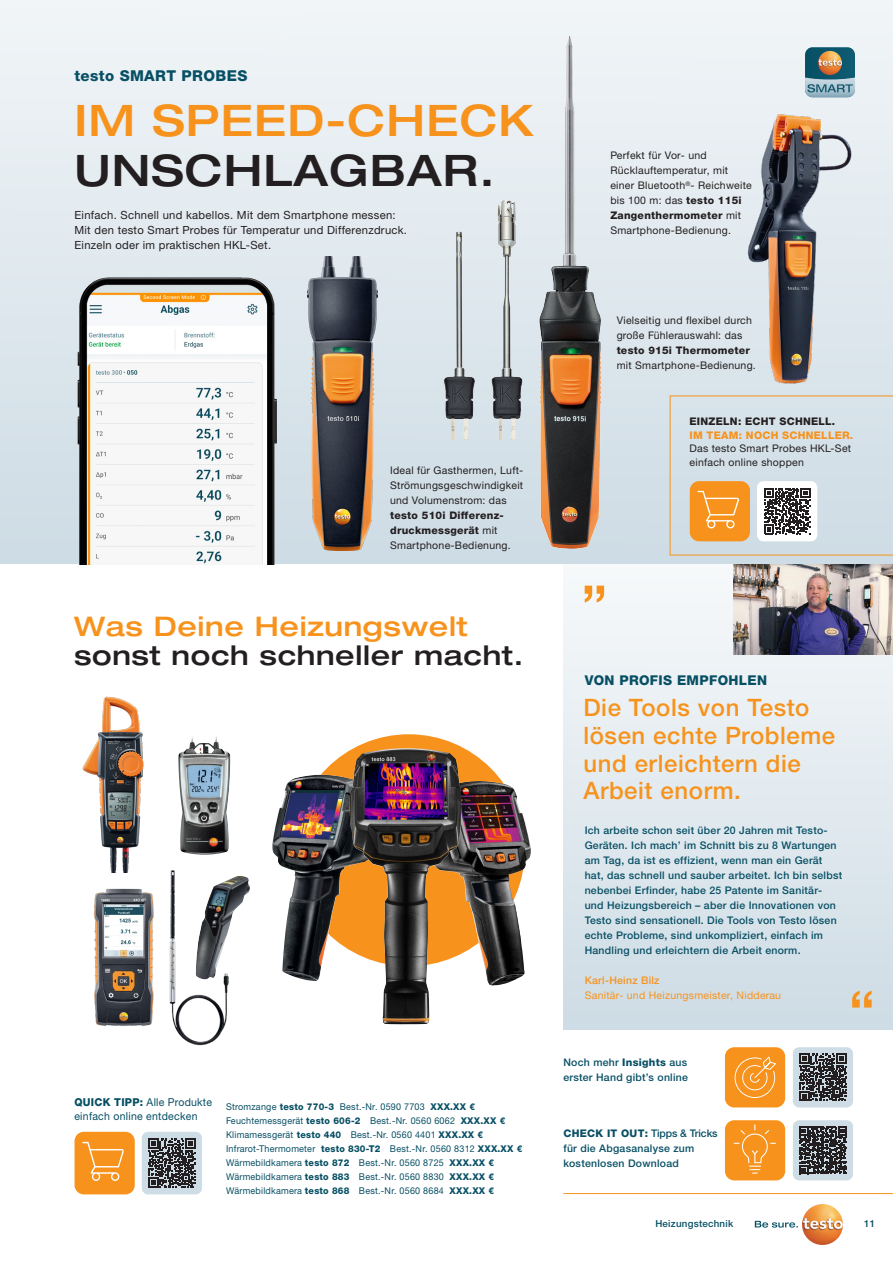
<style>
.page{position:relative;width:893px;height:1263px;background:#fff}
.page>*{position:absolute;margin:0;border:0;box-sizing:border-box;transform-origin:0 0}
.Headline_29pt{font:500 expanded 43.5px/49.5px "Helvetica Neue LTW1 G";letter-spacing:.025em;color:#f7931d}
.Headline_18pt{font:500 expanded 27px/28.5px "Helvetica Neue LTW1 G";letter-spacing:.025em;color:#231f20}
.t1{font:500 24px/27.8px "Helvetica Neue LTW1 G";letter-spacing:.025em;color:#f7931d}
.Kollumnentitel_10pt{font:800 15px "Helvetica Neue LTW1 G";letter-spacing:.025em;color:#074f64}
.t2{font:800 13.5px "Helvetica Neue LTW1 G";letter-spacing:.025em;color:#074f64}
.t3{font:11.25px/15px "Helvetica Neue LTW1 G";letter-spacing:.025em;color:#231f20}
.t4{font:10.95px/14.1px "Helvetica Neue LTW1 G";letter-spacing:.025em;color:#074f64;scale:.96 1}
.t5{font:500 10.5px/15px "Helvetica Neue LTW1 G";letter-spacing:.025em;color:#074f64}
.t6{font:10.5px/15px "Helvetica Neue LTW1 G";letter-spacing:.025em;color:#231f20}
.t7{font:10.5px "Helvetica Neue LTW1 G";letter-spacing:.025em;color:#f7931d}
.t8{font:500 10.5px "Helvetica Neue LTW1 G";letter-spacing:.025em;color:#f7931d}
.Copy_7_pt{font:500 9.75px "Helvetica Neue LTW1 G";letter-spacing:.025em;color:#074f64}
.t9{font:9.3px "Helvetica Neue LTW1 G";letter-spacing:.025em;color:#074f64;scale:.96 1}
.s1{color:#231f20}
.s2{font-weight:800}
.s3{color:#f7931d}
.s4{font-weight:800;color:#f7931d}
</style>
<div class="page">
<div style="left:0;top:0;width:893px;height:564px;background:linear-gradient(to bottom,#f1f5f7,#cddbe4)"></div>
<hr style="left:0;top:387px;width:1px;height:177px;background:#231f20">
<div style="left:563px;top:564px;width:330px;height:465px;background:linear-gradient(to bottom,#f6f8fa,#cedce5)"></div>
<img style="left:307px;top:256px;width:71px;height:295px">
<img style="left:525px;top:5px;width:95px;height:571px">
<img style="left:400px;top:160px;width:134px;height:302px">
<img style="left:728px;top:106px;width:132px;height:283px">
<img style="left:178px;top:736px;width:52px;height:119px">
<img style="left:246px;top:877px;width:4px;height:17px">
<img style="left:82px;top:696px;width:62px;height:167px">
<img style="left:293px;top:734px;width:232px;height:232px;border-radius:50%">
<img style="left:461px;top:781px;width:15px;height:125px">
<img style="left:272px;top:775px;width:78px;height:206px">
<img style="left:350px;top:748px;width:111px;height:276px">
<img style="left:733px;top:564px;width:160px;height:90px">
<svg style="left:805px;top:47px;width:50px;height:50px;background:#668589"></svg>
<svg style="left:755px;top:1221px;width:43px;height:6px"></svg>
<img style="left:802px;top:1204px;width:41px;height:41px;border-radius:21px">
<img style="left:74px;top:275px;width:202px;height:289px">
<img style="left:93px;top:863px;width:153px;height:183px">
<div style="left:142px;top:1132px;width:60px;height:62px;background:#cedce5;border-radius:6px"></div>
<div style="left:75px;top:1132px;width:60px;height:62px;background:#f7931d;border-radius:9px"></div>
<svg style="left:82px;top:1142px;width:42px;height:39px"></svg>
<div style="left:793px;top:1047px;width:60px;height:60px;background:#cedce5;border-radius:6px"></div>
<div style="left:793px;top:1120px;width:60px;height:60px;background:#cedce5;border-radius:6px"></div>
<div style="left:725px;top:1047px;width:60px;height:60px;background:#f7931d;border-radius:9px"></div>
<hr style="left:563px;top:1193px;width:330px;height:1px;background:#f7931d">
<div style="left:725px;top:1120px;width:60px;height:60px;background:#f7931d;border-radius:9px"></div>
<svg style="left:734px;top:1124px;width:42px;height:49px"></svg>
<svg style="left:735px;top:1056px;width:41px;height:42px"></svg>
<svg style="left:799px;top:1053px;width:48px;height:48px"></svg>
<svg style="left:799px;top:1126px;width:48px;height:48px"></svg>
<svg style="left:148px;top:1138px;width:48px;height:50px"></svg>
<svg style="left:670px;top:396px;width:223px;height:159px;background:#d2d2cc"></svg>
<svg style="left:852px;top:991px;width:20px;height:16px"></svg>
<svg style="left:585px;top:586px;width:19px;height:16px"></svg>
<p class="Kollumnentitel_10pt" style="left:74px;top:67px;width:174px">testo SMART PROBES</p>
<p class="Headline_29pt" style="left:74px;top:95px;width:461px">IM SPEED-CHECK<br><span class="s1">UNSCHLAGBAR.</span></p>
<p class="t3" style="left:74px;top:207px;width:334px">Einfach. Schnell und kabellos. Mit dem Smartphone messen:<br>Mit den testo Smart Probes für Temperatur und Differenzdruck.<br>Einzeln oder im praktischen HKL-Set.</p>
<p class="t6" style="left:390px;top:463px;width:135px">Ideal für Gasthermen, Luft-<br>Strömungsgeschwindigkeit und Volumenstrom: das <span class="s2">testo 510i Differenz&shy;druckmessgerät</span> mit<br>Smartphone-Bedienung.</p>
<p class="Headline_18pt" style="left:74px;top:612px;width:451px"><span class="s3">Was Deine Heizungswelt </span>sonst noch schneller macht.</p>
<p class="t4" style="left:74px;top:1095px;width:145px"><span class="s2">QUICK TIPP:</span> Alle Produkte einfach online entdecken</p>
<p class="t9" style="left:226px;top:1101px;width:261px">Stromzange <span class="s2">testo 770-3</span> Best.-Nr. 0590 7703 <span class="s2">XXX.XX €</span></p>
<p class="t9" style="left:226px;top:1115px;width:292px">Feuchtemessgerät <span class="s2">testo 606-2</span> Best.-Nr. 0560 6062 <span class="s2">XXX.XX €</span></p>
<p class="t9" style="left:226px;top:1129px;width:269px">Klimamessgerät <span class="s2">testo 440</span> Best.-Nr. 0560 4401 <span class="s2">XXX.XX €</span></p>
<p class="t9" style="left:226px;top:1143px;width:310px">Infrarot-Thermometer <span class="s2">testo 830-T2</span> Best.-Nr. 0560 8312 <span class="s2">XXX.XX €</span></p>
<p class="t9" style="left:226px;top:1157px;width:281px">Wärmebildkamera <span class="s2">testo 872</span> Best.-Nr. 0560 8725 <span class="s2">XXX.XX €</span></p>
<p class="t9" style="left:226px;top:1171px;width:281px">Wärmebildkamera <span class="s2">testo 883</span> Best.-Nr. 0560 8830 <span class="s2">XXX.XX €</span></p>
<p class="t9" style="left:226px;top:1185px;width:281px">Wärmebildkamera <span class="s2">testo 868</span> Best.-Nr. 0560 8684 <span class="s2">XXX.XX €</span></p>
<p class="t6" style="left:610px;top:148px;width:143px">Perfekt für Vor- und<br>Rücklauftemperatur, mit einer Bluetooth<sup>®</sup>- Reichweite bis 100 m: das <span class="s2">testo 115i<br>Zangenthermometer</span> mit<br>Smartphone-Bedienung.</p>
<p class="t6" style="left:617px;top:313px;width:141px">Vielseitig und flexibel durch große Fühlerauswahl: das <span class="s2">testo 915i Thermometer </span>mit Smartphone-Bedienung.</p>
<p class="t6" style="left:689px;top:415px;width:165px;line-height:13.5px"><span class="s2">EINZELN: ECHT SCHNELL.<br></span><span class="s4">IM TEAM: NOCH SCHNELLER.<br></span>Das testo Smart Probes HKL-Set einfach online shoppen</p>
<p class="t2" style="left:585px;top:672px;width:184px">VON PROFIS EMPFOHLEN</p>
<p class="t1" style="left:583px;top:694px;width:253px">Die Tools von Testo lösen echte Probleme und erleichtern die<br>Arbeit enorm.</p>
<p class="t5" style="left:585px;top:823px;width:259px">Ich arbeite schon seit über 20 Jahren mit Testo-Geräten. Ich mach’ im Schnitt bis zu 8 Wartungen am Tag, da ist es effizient, wenn man ein Gerät hat, das schnell und sauber arbeitet. Ich bin selbst nebenbei Erfinder, habe 25 Patente im Sanitär&shy;und Heizungsbereich – aber die Innovationen von Testo sind sensationell. Die Tools von Testo lösen echte Probleme, sind unkompliziert, einfach im Handling und erleichtern die Arbeit enorm.</p>
<p class="t8" style="left:585px;top:974px;width:76px">Karl-Heinz Bilz</p>
<p class="t7" style="left:585px;top:989px;width:198px">Sanitär- und Heizungsmeister, Nidderau</p>
<p class="t5" style="left:563px;top:1054px;width:126px">Noch mehr <span class="s2">Insights</span> aus erster Hand gibt’s online</p>
<p class="t5" style="left:563px;top:1125px;width:156px"><span class="s2">CHECK IT OUT:</span> Tipps &amp; Tricks für die Abgasanalyse zum kostenlosen Download</p>
<p class="Copy_7_pt" style="left:655px;top:1218px;width:79px">Heizungstechnik</p>
<p class="Copy_7_pt" style="left:864px;top:1218px;width:13px">11</p>
</div>
